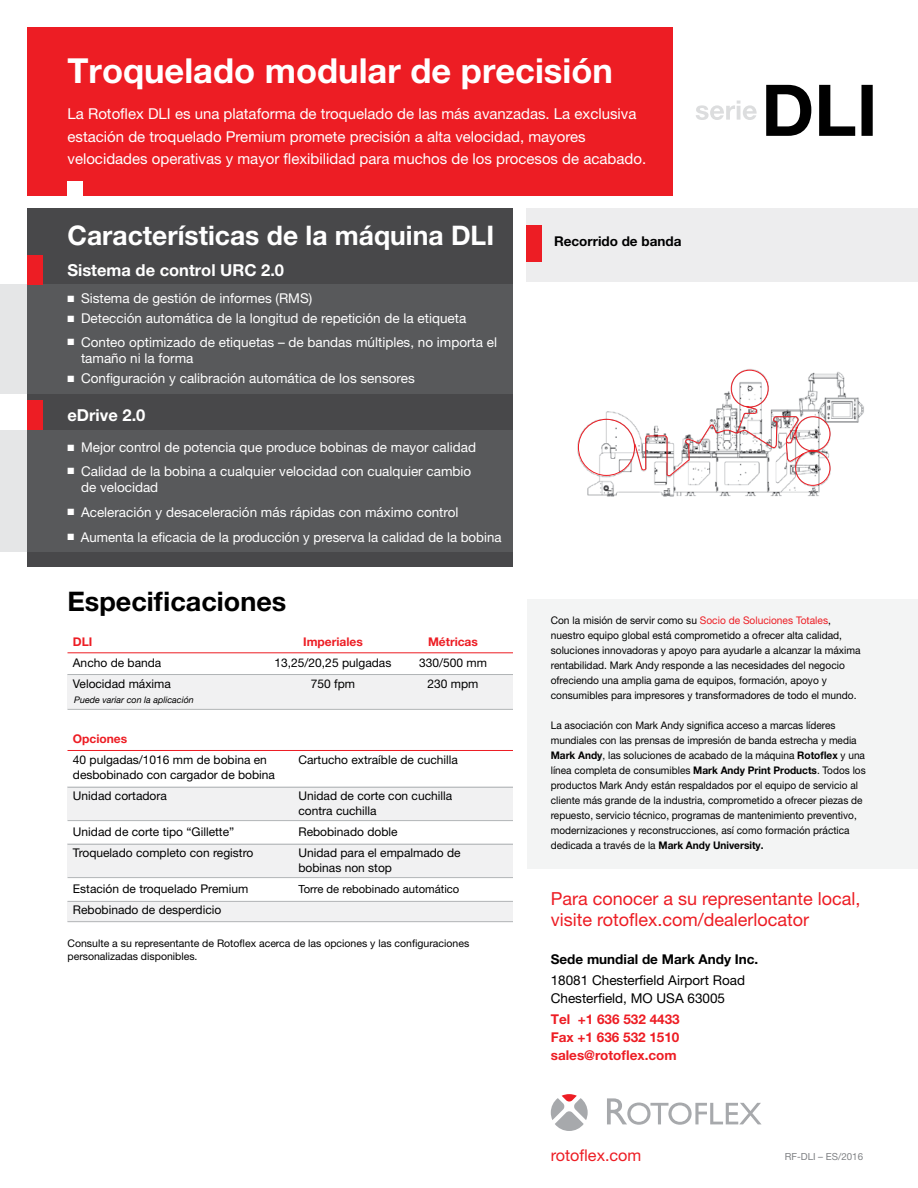
<style>
.page{position:relative;width:918px;height:1188px;background:#fff}
.page>*{position:absolute;margin:0;border:0;box-sizing:border-box;transform-origin:0 0}
.t1{font:700 34.5px "Helvetica Neue";color:#fff}
.t2{font:700 27px "Helvetica Neue";color:#fff}
.t3{font:700 27px "Helvetica Neue";color:#000}
.t4{font:18px/21px "Helvetica Neue";color:#ed1d24}
.t5{font:700 16.5px "Helvetica Neue";color:#fff}
.t6{font:16.2px "Helvetica Neue";color:#ed1d24}
.t7{font:15px/22.5px "Helvetica Neue";color:#fff}
.t8{font:13.5px/16.5px "Helvetica Neue";color:#fff}
.t9{font:13.5px/18px "Helvetica Neue";color:#000}
.t10{font:700 13.5px/18px "Helvetica Neue";color:#ed1d24;text-align:justify}
.t11{font:700 13.5px "Helvetica Neue";color:#000}
.t12{font:12px/15px "Helvetica Neue";color:#000}
.t13{font:700 12px "Helvetica Neue";color:#ed1d24}
.t14{font:11.25px "Helvetica Neue";color:#000}
.t15{font:10.5px/15px "Helvetica Neue";color:#000;scale:.96 1}
.t16{font:10.5px/15px "Helvetica Neue";color:#000}
.t17{font:9.75px "Helvetica Neue";color:#808285}
.t18{font:italic 9px "Helvetica Neue";color:#000}
.s1{color:#ed1d24}
.s2{font-weight:700}
</style>
<div class="page">
<div style="left:68px;top:844px;width:445px;height:33px;background:#f1f1f2"></div>
<hr style="left:68px;top:844px;width:445px;height:1px;background:#b1b4b6">
<hr style="left:68px;top:877px;width:445px;height:1px;background:#b1b4b6">
<img style="left:577px;top:371px;width:287px;height:126px">
<svg style="left:578px;top:369px;width:253px;height:117px"></svg>
<div style="left:526px;top:209px;width:392px;height:73px;background:#ededee"></div>
<svg style="left:696px;top:101px;width:61px;height:19px"></svg>
<svg style="left:766px;top:85px;width:107px;height:51px"></svg>
<div style="left:27px;top:27px;width:646px;height:168px;background:#ed1d24"></div>
<div style="left:68px;top:181px;width:15px;height:18px;background:#fff"></div>
<div style="left:27px;top:209px;width:486px;height:358px;background:#48484a"></div>
<div style="left:0;top:285px;width:513px;height:109px;background:#58595b"></div>
<div style="left:0;top:430px;width:513px;height:122px;background:#58595b"></div>
<div style="left:27px;top:255px;width:16px;height:29px;background:#ed1d24"></div>
<div style="left:27px;top:400px;width:16px;height:30px;background:#ed1d24"></div>
<div style="left:526px;top:225px;width:16px;height:36px;background:#ed1d24"></div>
<svg style="left:551px;top:1094px;width:37px;height:37px"></svg>
<svg style="left:607px;top:1098px;width:155px;height:27px"></svg>
<div style="left:527px;top:599px;width:391px;height:270px;background:#f3f4f4"></div>
<div style="left:68px;top:787px;width:445px;height:33px;background:#f1f1f2"></div>
<hr style="left:68px;top:787px;width:445px;height:1px;background:#b1b4b6">
<hr style="left:68px;top:820px;width:445px;height:1px;background:#b1b4b6">
<div style="left:68px;top:901px;width:445px;height:20px;background:#f1f1f2"></div>
<hr style="left:68px;top:901px;width:445px;height:1px;background:#b1b4b6">
<hr style="left:68px;top:921px;width:445px;height:1px;background:#b1b4b6">
<div style="left:68px;top:674px;width:445px;height:35px;background:#f1f1f2"></div>
<hr style="left:68px;top:674px;width:445px;height:1px;background:#b1b4b6">
<hr style="left:68px;top:709px;width:445px;height:1px;background:#b1b4b6">
<hr style="left:68px;top:652px;width:445px;height:1px;background:#ed1d24">
<hr style="left:68px;top:750px;width:445px;height:1px;background:#ed1d24">
<h1 class="t1" style="left:68px;top:50px;width:547px">Troquelado modular de precisión</h1>
<p class="t7" style="left:68px;top:103px;width:580px">La Rotoflex DLI es una plataforma de troquelado de las más avanzadas. La exclusiva estación de troquelado Premium promete precisión a alta velocidad, mayores velocidades operativas y mayor flexibilidad para muchos de los procesos de acabado.</p>
<h2 class="t2" style="left:68px;top:219px;width:428px">Características de la máquina DLI</h2>
<h3 class="t5" style="left:68px;top:260px;width:218px">Sistema de control URC 2.0</h3>
<p class="t8" style="left:68px;top:290px;width:246px">■ Sistema de gestión de informes (RMS)</p>
<p class="t8" style="left:68px;top:310px;width:400px">■ Detección automática de la longitud de repetición de la etiqueta</p>
<p class="t8" style="left:81px;top:333px;width:418px;text-indent:-14px">■ Conteo optimizado de etiquetas – de bandas múltiples, no importa el tamaño ni la forma</p>
<p class="t8" style="left:68px;top:370px;width:349px">■ Configuración y calibración automática de los sensores</p>
<h3 class="t5" style="left:68px;top:405px;width:79px">eDrive 2.0</h3>
<p class="t8" style="left:68px;top:439px;width:410px">■ Mejor control de potencia que produce bobinas de mayor calidad</p>
<p class="t8" style="left:81px;top:462px;width:392px;text-indent:-14px">■ Calidad de la bobina a cualquier velocidad con cualquier cambio de velocidad</p>
<p class="t8" style="left:68px;top:504px;width:393px">■ Aceleración y desaceleración más rápidas con máximo control</p>
<p class="t8" style="left:68px;top:528px;width:436px">■ Aumenta la eficacia de la producción y preserva la calidad de la bobina</p>
<h2 class="t3" style="left:68px;top:585px;width:220px">Especificaciones</h2>
<p class="t13" style="left:73px;top:634px;width:21px">DLI</p>
<p class="t13" style="left:303px;top:634px;width:61px">Imperiales</p>
<p class="t13" style="left:428px;top:634px;width:51px">Métricas</p>
<p class="t12" style="left:73px;top:655px;width:90px">Ancho de banda</p>
<p class="t12" style="left:275px;top:655px;width:118px">13,25/20,25 pulgadas</p>
<p class="t12" style="left:419px;top:655px;width:69px">330/500 mm</p>
<p class="t12" style="left:73px;top:676px;width:100px">Velocidad máxima</p>
<p class="t12" style="left:311px;top:676px;width:46px">750 fpm</p>
<p class="t12" style="left:428px;top:676px;width:52px">230 mpm</p>
<p class="t18" style="left:74px;top:692px;width:121px">Puede variar con la aplicación</p>
<p class="t13" style="left:73px;top:732px;width:56px">Opciones</p>
<p class="t12" style="left:73px;top:752px;width:196px">40 pulgadas/1016 mm de bobina en</p>
<p class="t12" style="left:298px;top:752px;width:161px">Cartucho extraíble de cuchilla</p>
<p class="t12" style="left:73px;top:764px;width:204px;line-height:21px">desbobinado con cargador de bobina<br>Unidad cortadora</p>
<p class="t12" style="left:298px;top:788px;width:155px">Unidad de corte con cuchilla contra cuchilla</p>
<p class="t12" style="left:73px;top:824px;width:163px">Unidad de corte tipo “Gillette”</p>
<p class="t12" style="left:298px;top:824px;width:101px">Rebobinado doble</p>
<p class="t12" style="left:73px;top:845px;width:182px">Troquelado completo con registro</p>
<p class="t12" style="left:298px;top:845px;width:164px">Unidad para el empalmado de bobinas non stop</p>
<p class="t12" style="left:73px;top:881px;width:177px">Estación de troquelado Premium</p>
<p class="t14" style="left:298px;top:883px;width:162px">Torre de rebobinado automático</p>
<p class="t12" style="left:73px;top:902px;width:150px">Rebobinado de desperdicio</p>
<p class="t16" style="left:68px;top:936px;width:403px;line-height:13.5px">Consulte a su representante de Rotoflex acerca de las opciones y las configuraciones personalizadas disponibles.</p>
<p class="t11" style="left:554px;top:233px;width:129px">Recorrido de banda</p>
<p class="t16" style="left:551px;top:613px;width:311px">Con la misión de servir como su <span class="s1">Socio de Soluciones Totales</span>, nuestro equipo global está comprometido a ofrecer alta calidad, soluciones innovadoras y apoyo para ayudarle a alcanzar la máxima rentabilidad. Mark Andy responde a las necesidades del negocio ofreciendo una amplia gama de equipos, formación, apoyo y consumibles para impresores y transformadores de todo el mundo.</p>
<p class="t15" style="left:551px;top:718px;width:330px">La asociación con Mark Andy significa acceso a marcas líderes mundiales con las prensas de impresión de banda estrecha y media <span class="s2">Mark Andy</span>, las soluciones de acabado de la máquina <span class="s2">Rotoflex</span> y una línea completa de consumibles <span class="s2">Mark Andy Print Products</span>. Todos los productos Mark Andy están respaldados por el equipo de servicio al cliente más grande de la industria, comprometido a ofrecer piezas de repuesto, servicio técnico, programas de mantenimiento preventivo, modernizaciones y reconstrucciones, así como formación práctica dedicada a través de la <span class="s2">Mark Andy University.</span></p>
<h3 class="t4" style="left:551px;top:888px;width:311px">Para conocer a su representante local, visite rotoflex.com/dealerlocator</h3>
<p class="t11" style="left:551px;top:951px;width:209px">Sede mundial de Mark Andy Inc.</p>
<p class="t9" style="left:551px;top:971px;width:196px">18081 Chesterfield Airport Road<br>Chesterfield, MO USA 63005</p>
<p class="t10" style="left:551px;top:1010px;width:130px">Tel +1 636 532 4433<br>Fax +1 636 532 1510 sales@rotoflex.com</p>
<h3 class="t6" style="left:551px;top:1145px;width:92px">rotoflex.com</h3>
<p class="t17" style="left:785px;top:1151px;width:80px">RF-DLI – ES/2016</p>
</div>
